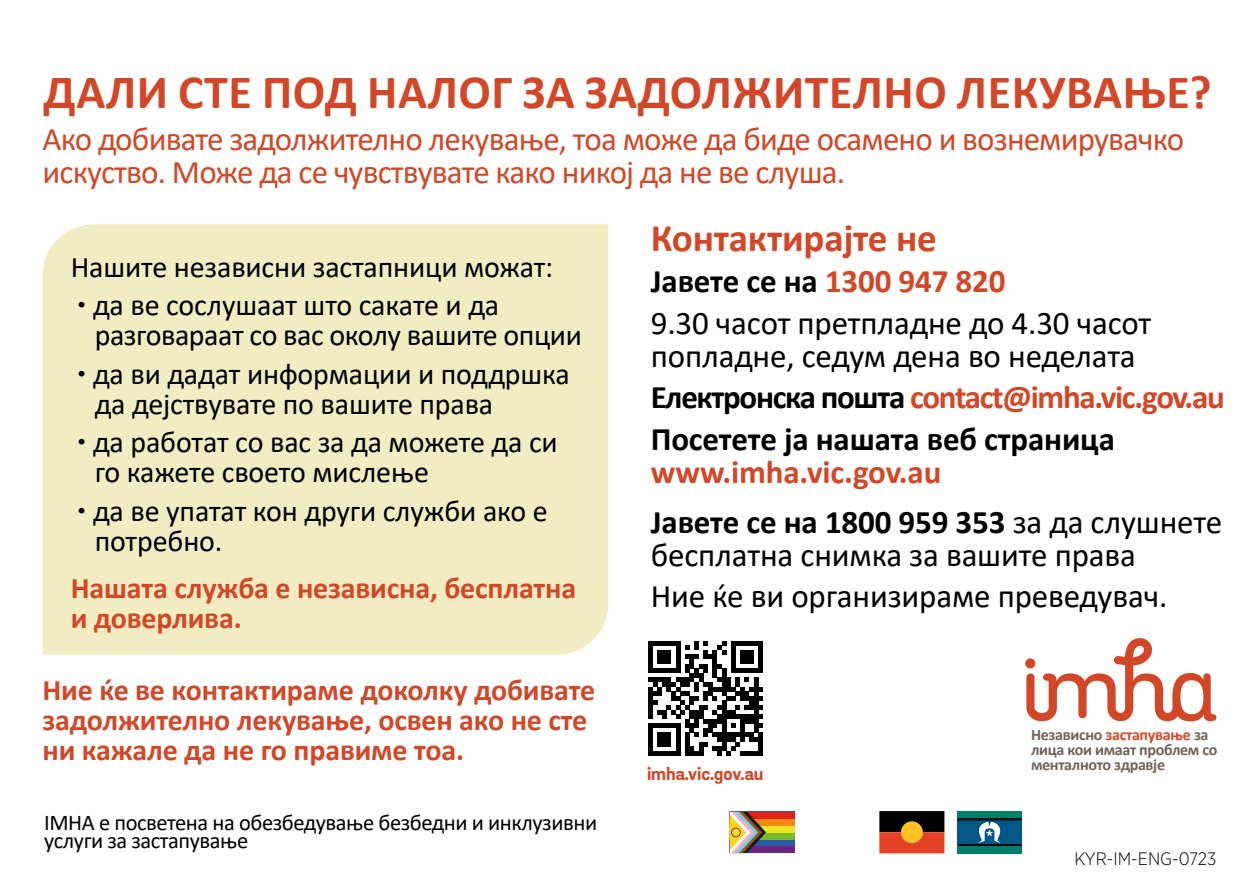
<style>
.page{position:relative;width:1259px;height:893px;background:#fff}
.page>*{position:absolute;margin:0;border:0;box-sizing:border-box;transform-origin:0 0}
.t1{font:700 48px "Calibri";letter-spacing:.01em;color:#d34727}
.t2{font:700 39px "Calibri";letter-spacing:-.005em;color:#d34727}
.t3{font:33px/33px "Calibri";letter-spacing:-.025em;color:#d34727}
.t4{font:33px/41.4px "Calibri";letter-spacing:-.005em;color:#000}
.t5{font:700 33px/41.4px "Calibri";letter-spacing:-.04em;color:#000}
.t6{font:700 33px/50.1px "Calibri";letter-spacing:-.005em;color:#000}
.t7{font:30px/30px "Calibri";letter-spacing:-.005em;color:#000}
.t8{font:700 30px/30px "Calibri";letter-spacing:-.005em;color:#d34727}
.t9{font:22.5px/18px "Calibri";letter-spacing:-.02em;color:#000}
.t10{font:700 18px "Grota Sans Rounded";letter-spacing:-.005em;color:#d34727}
.t11{font:300 18px "Gotham Narrow";color:#000}
.t12{font:700 16.2px/14.7px "Calibri";letter-spacing:-.02em;color:#706359}
.s1{font-family:"Grota Sans Alt Rounded"}
.s2{font-weight:700}
.s3{font-weight:700;color:#d34727}
.s4{font-weight:400}
.s5{color:#d34727}
.s6{color:#d34b27}
</style>
<div class="page">
<div style="left:43px;top:224px;width:565px;height:431px;background:#f2ecc2"></div>
<svg style="left:1026px;top:638px;width:190px;height:83px"></svg>
<svg style="left:879px;top:811px;width:65px;height:42px;background:#853818"></svg>
<div style="left:957px;top:811px;width:65px;height:7px;background:#008069"></div>
<div style="left:957px;top:846px;width:65px;height:7px;background:#008069"></div>
<svg style="left:957px;top:818px;width:65px;height:28px;background:#236184"></svg>
<div style="left:730px;top:812px;width:65px;height:41px;background:#6d2380"></div>
<svg style="left:766px;top:839px;width:29px;height:7px"></svg>
<svg style="left:766px;top:832px;width:29px;height:7px"></svg>
<svg style="left:766px;top:825px;width:29px;height:7px"></svg>
<div style="left:730px;top:812px;width:65px;height:13px;background:#f28917"></div>
<div style="left:730px;top:812px;width:65px;height:7px;background:#e22016"></div>
<svg style="left:730px;top:812px;width:36px;height:41px"></svg>
<div style="left:731px;top:827px;width:10px;height:10px;border:1px solid #66338b;border-radius:50%"></div>
<svg style="left:648px;top:641px;width:115px;height:115px"></svg>
<h1 class="t1" style="left:43px;top:58px;width:1169px">ДАЛИ СТЕ ПОД НАЛОГ ЗА ЗАДОЛЖИТЕЛНО ЛЕКУВАЊЕ?</h1>
<p class="t3" style="left:43px;top:122px;width:1143px">Ако добивате задолжително лекување, тоа може да биде осамено и вознемирувачко искуство. Може да се чувствувате како никој да не ве слуша.</p>
<p class="t7" style="left:71px;top:251px;width:484px">Нашите независни застапници можат:</p>
<p class="t7" style="left:95px;top:289px;width:489px;text-indent:-18px"><span class="s1">•</span> да ве сослушаат што сакате и да разговараат со вас околу вашите опции</p>
<p class="t7" style="left:95px;top:358px;width:477px;text-indent:-18px"><span class="s1">•</span> да ви дадат информации и поддршка да дејствувате по вашите права</p>
<p class="t7" style="left:95px;top:426px;width:464px;text-indent:-18px"><span class="s1">•</span> да работат со вас за да можете да си го кажете своето мислење</p>
<p class="t7" style="left:95px;top:495px;width:454px;text-indent:-18px"><span class="s1">•</span> да ве упатат кон други служби ако е потребно.</p>
<p class="t8" style="left:71px;top:572px;width:507px">Нашата служба е независна, бесплатна и доверлива.</p>
<p class="t8" style="left:43px;top:675px;width:554px">Ние ќе ве контактираме доколку добивате задолжително лекување, освен ако не сте ни кажале да не го правиме тоа.</p>
<p class="t9" style="left:44px;top:812px;width:554px">IMHA е посветена на обезбедување безбедни и инклузивни услуги за застапување</p>
<h2 class="t2" style="left:651px;top:210px;width:287px">Контактирајте не</h2>
<p class="t4" style="left:651px;top:260px;width:502px"><span class="s2">Јавете се на</span> <span class="s3">1300 947 820<br></span>9.30 часот претпладне до 4.30 часот</p>
<p class="t5" style="left:651px;top:334px;width:575px"><span class="s4">попладне, седум дена во неделата<br></span>Електронска пошта <span class="s5">contact@imha.vic.gov.au<br></span>Посетете ја нашата веб страница</p>
<p class="t6" style="left:651px;top:446px;width:573px"><span class="s5">www.imha.vic.gov.au<br></span>Јавете се на 1800 959 353 <span class="s4">за да слушнете</span></p>
<p class="t4" style="left:651px;top:533px;width:518px">бесплатна снимка за вашите права<br>Ние ќе ви организираме преведувач.</p>
<p class="t10" style="left:647px;top:762px;width:118px">imha.vic.gov.au</p>
<p class="t12" style="left:1031px;top:727px;width:188px">Независно <span class="s6">застапување</span> за лица кои имаат проблем со менталното здравје</p>
<p class="t11" style="left:1074px;top:847px;width:143px">KYR-IM-ENG-0723</p>
</div>
